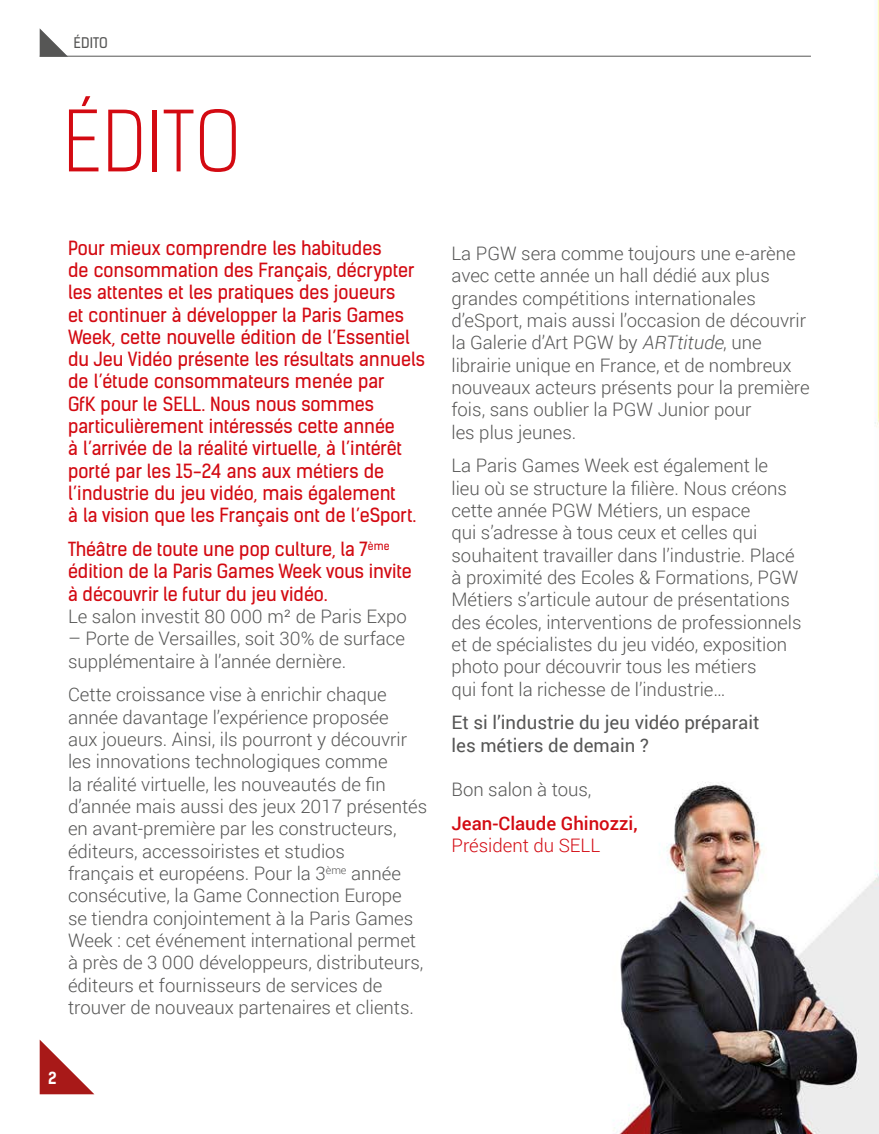
<style>
.page{position:relative;width:879px;height:1134px;background:#fff}
.page>*{position:absolute;margin:0;border:0;box-sizing:border-box;transform-origin:0 0}
.t1{font:300 80px "Kelson Sans";letter-spacing:.015em;color:#d30a12}
.t2{font:300 18.6px/22.4px "Roboto";color:#565655}
.t3{font:18.6px/22.4px "Kelson Sans Regular BG";color:#d30a12}
.t4{font:18.6px/22.4px "Kelson Sans";color:#d30a12}
.t5{font:18.6px/22.4px "Roboto";color:#565655}
.t6{font:500 18.6px "Roboto";color:#d30a12}
.t7{font:300 18.6px "Roboto";color:#d30a12}
.t8{font:700 16px "Kelson Sans";color:#fff}
.t9{font:14px "Kelson Sans";letter-spacing:.015em;color:#565655}
.s1{font-style:italic}
</style>
<div class="page">
<img style="left:39px;top:0;width:840px;height:1134px">
<svg style="left:40px;top:28px;width:28px;height:28px"></svg>
<hr style="left:40px;top:56px;width:771px;height:1px;background:#565655">
<svg style="left:40px;top:1039px;width:54px;height:55px"></svg>
<p class="t9" style="left:74px;top:34px;width:36px">édito</p>
<h1 class="t1" style="left:63px;top:94px;width:179px">édito</h1>
<p class="t3" style="left:68px;top:236px;width:358px">Pour mieux comprendre les habitudes<br>de consommation des Français, décrypter les attentes et les pratiques des joueurs<br>et continuer à développer la Paris Games Week, cette nouvelle édition de l’Essentiel du Jeu Vidéo présente les résultats annuels de l’étude consommateurs menée par<br>GfK pour le SELL. Nous nous sommes particulièrement intéressés cette année<br>à l’arrivée de la réalité virtuelle, à l’intérêt porté par les 15-24 ans aux métiers de l’industrie du jeu vidéo, mais également<br>à la vision que les Français ont de l’eSport.</p>
<p class="t4" style="left:68px;top:538px;width:345px">Théâtre de toute une pop culture, la 7<sup>ème </sup>édition de la Paris Games Week vous invite à découvrir le futur du jeu vidéo.</p>
<p class="t2" style="left:68px;top:605px;width:340px">Le salon investit 80 000 m² de Paris Expo</p>
<p class="t2" style="left:68px;top:627px;width:338px">– Porte de Versailles, soit 30% de surface supplémentaire à l’année dernière.</p>
<p class="t2" style="left:68px;top:683px;width:361px">Cette croissance vise à enrichir chaque année davantage l’expérience proposée<br>aux joueurs. Ainsi, ils pourront y découvrir les innovations technologiques comme<br>la réalité virtuelle, les nouveautés de fin d’année mais aussi des jeux 2017 présentés en avant-première par les constructeurs, éditeurs, accessoiristes et studios<br>français et européens. Pour la 3<sup>ème</sup> année consécutive, la Game Connection Europe<br>se tiendra conjointement à la Paris Games Week : cet événement international permet à près de 3 000 développeurs, distributeurs, éditeurs et fournisseurs de services de trouver de nouveaux partenaires et clients.</p>
<p class="t8" style="left:48px;top:1068px;width:10px">2</p>
<p class="t2" style="left:451px;top:242px;width:360px">La PGW sera comme toujours une e-arène avec cette année un hall dédié aux plus grandes compétitions internationales d’eSport, mais aussi l’occasion de découvrir la Galerie d’Art PGW by <span class="s1">ARTtitude</span>, une librairie unique en France, et de nombreux nouveaux acteurs présents pour la première fois, sans oublier la PGW Junior pour<br>les plus jeunes.</p>
<p class="t2" style="left:451px;top:454px;width:351px">La Paris Games Week est également le<br>lieu où se structure la filière. Nous créons cette année PGW Métiers, un espace<br>qui s’adresse à tous ceux et celles qui souhaitent travailler dans l’industrie. Placé à proximité des Ecoles &amp; Formations, PGW Métiers s’articule autour de présentations des écoles, interventions de professionnels et de spécialistes du jeu vidéo, exposition photo pour découvrir tous les métiers<br>qui font la richesse de l’industrie…</p>
<p class="t5" style="left:451px;top:711px;width:309px">Et si l’industrie du jeu vidéo préparait les métiers de demain ?</p>
<p class="t2" style="left:451px;top:778px;width:141px">Bon salon à tous,</p>
<p class="t6" style="left:451px;top:810px;width:188px">Jean-Claude Ghinozzi,</p>
<p class="t7" style="left:451px;top:833px;width:150px">Président du SELL</p>
</div>
